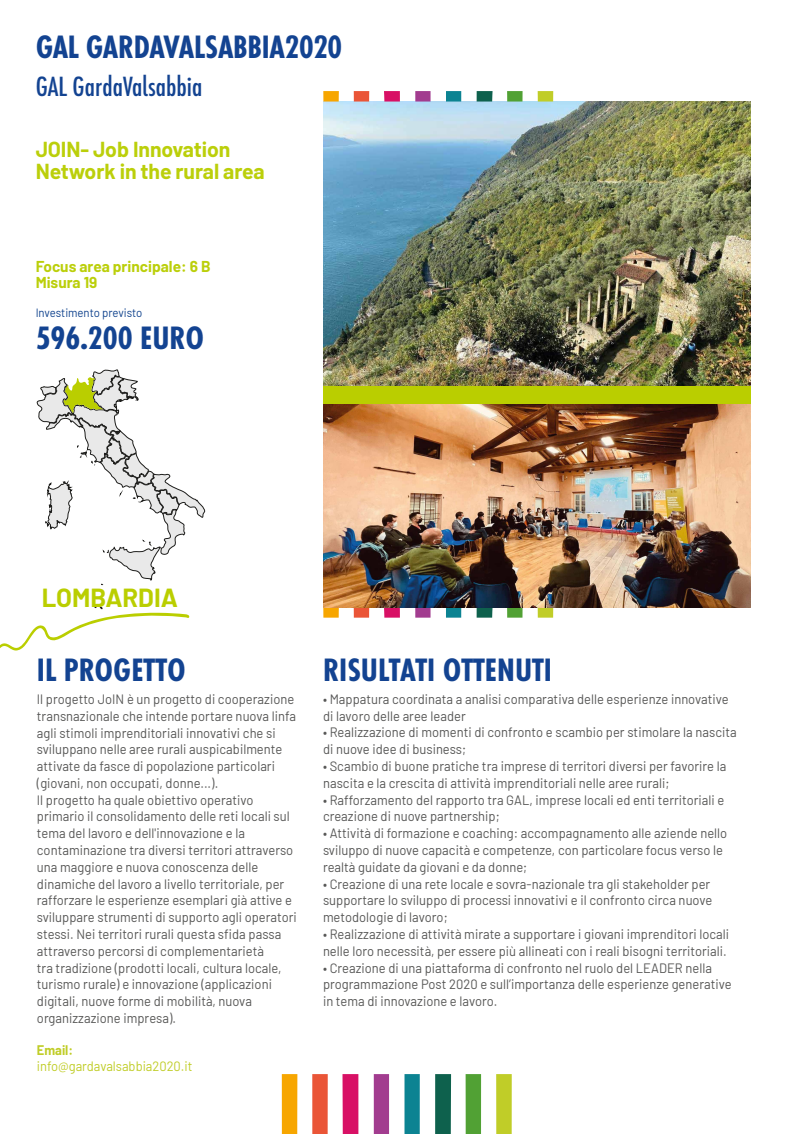
<style>
.page{position:relative;width:794px;height:1134px;background:#fff}
.page>*{position:absolute;margin:0;border:0;box-sizing:border-box;transform-origin:0 0}
.t1{font:700 29.76px "Futura Next Cn";color:#134391}
.t2{font:500 25.6px "Futura Next Cn";color:#134391}
.t3{font:700 25.56px "Barlow";color:#bace00}
.t4{font:700 21.2px/21.6px "Barlow";letter-spacing:-.005em;color:#bbcf0a}
.t5{font:700 15.4px/15.6px "Barlow";color:#bbcf0a}
.t6{font:13.6px/16.8px "Barlow";letter-spacing:.005em;color:#575756;scale:.95 1}
.t7{font:13.6px "Barlow";color:#c0cd28;scale:.95 1}
.t8{font:700 13.6px "Barlow";color:#c0cd28;scale:.95 1}
.t9{font:12px "Barlow";letter-spacing:-.005em;color:#12448e;scale:.95 1}
</style>
<div class="page">
<img style="left:323px;top:101px;width:427px;height:286px">
<svg style="left:323px;top:91px;width:16px;height:11px"></svg>
<svg style="left:354px;top:91px;width:15px;height:11px"></svg>
<svg style="left:384px;top:91px;width:16px;height:11px"></svg>
<div style="left:415px;top:91px;width:15px;height:11px;background:#a23c8f"></div>
<div style="left:446px;top:91px;width:15px;height:11px;background:#0c8392"></div>
<svg style="left:476px;top:91px;width:16px;height:11px"></svg>
<svg style="left:507px;top:91px;width:15px;height:11px"></svg>
<svg style="left:537px;top:91px;width:16px;height:11px"></svg>
<svg style="left:282px;top:1074px;width:15px;height:60px"></svg>
<svg style="left:312px;top:1074px;width:16px;height:60px"></svg>
<svg style="left:342px;top:1074px;width:16px;height:60px"></svg>
<div style="left:374px;top:1074px;width:15px;height:60px;background:#a23c8f"></div>
<div style="left:404px;top:1074px;width:16px;height:60px;background:#0c8392"></div>
<svg style="left:435px;top:1074px;width:16px;height:60px"></svg>
<svg style="left:465px;top:1074px;width:16px;height:60px"></svg>
<svg style="left:496px;top:1074px;width:16px;height:60px"></svg>
<svg style="left:323px;top:608px;width:16px;height:10px"></svg>
<svg style="left:354px;top:608px;width:15px;height:10px"></svg>
<svg style="left:384px;top:608px;width:16px;height:10px"></svg>
<div style="left:415px;top:607px;width:15px;height:11px;background:#a23c8f"></div>
<div style="left:446px;top:607px;width:15px;height:11px;background:#0c8392"></div>
<svg style="left:476px;top:608px;width:16px;height:10px"></svg>
<svg style="left:507px;top:608px;width:15px;height:10px"></svg>
<svg style="left:537px;top:608px;width:16px;height:10px"></svg>
<div style="left:323px;top:387px;width:427px;height:18px;background:#bace00"></div>
<svg style="left:37px;top:370px;width:168px;height:215px"></svg>
<svg style="left:0;top:606px;width:189px;height:45px"></svg>
<img style="left:323px;top:404px;width:428px;height:204px">
<h1 class="t1" style="left:36px;top:27px;width:308px">GAL GARDAVALSABBIA2020</h1>
<h2 class="t2" style="left:36px;top:71px;width:168px">GAL GardaValsabbia</h2>
<h3 class="t4" style="left:36px;top:137px;width:230px">JOIN- Job Innovation<br>Network in the rural area</h3>
<p class="t5" style="left:36px;top:258px;width:177px">Focus area principale: 6 B<br>Misura 19</p>
<p class="t9" style="left:36px;top:304px;width:114px">Investimento previsto</p>
<h1 class="t1" style="left:36px;top:318px;width:170px">596.200 EURO</h1>
<h3 class="t3" style="left:42px;top:579px;width:138px">LOMBARDIA</h3>
<h1 class="t1" style="left:37px;top:651px;width:150px">IL PROGETTO</h1>
<h1 class="t1" style="left:323px;top:651px;width:230px">RISULTATI OTTENUTI</h1>
<p class="t6" style="left:37px;top:689px;width:275px">Il progetto JoIN è un progetto di cooperazione transnazionale che intende portare nuova linfa agli stimoli imprenditoriali innovativi che si sviluppano nelle aree rurali auspicabilmente attivate da fasce di popolazione particolari (giovani, non occupati, donne...).<br>Il progetto ha quale obiettivo operativo primario il consolidamento delle reti locali sul tema del lavoro e dell'innovazione e la contaminazione tra diversi territori attraverso una maggiore e nuova conoscenza delle dinamiche del lavoro a livello territoriale, per rafforzare le esperienze esemplari già attive e sviluppare strumenti di supporto agli operatori stessi. Nei territori rurali questa sfida passa attraverso percorsi di complementarietà<br>tra tradizione (prodotti locali, cultura locale, turismo rurale) e innovazione (applicazioni digitali, nuove forme di mobilità, nuova organizzazione impresa).</p>
<p class="t6" style="left:323px;top:689px;width:428px">• Mappatura coordinata a analisi comparativa delle esperienze innovative di lavoro delle aree leader</p>
<p class="t6" style="left:323px;top:723px;width:437px">• Realizzazione di momenti di confronto e scambio per stimolare la nascita di nuove idee di business;</p>
<p class="t6" style="left:323px;top:757px;width:426px">• Scambio di buone pratiche tra imprese di territori diversi per favorire la nascita e la crescita di attività imprenditoriali nelle aree rurali;</p>
<p class="t6" style="left:323px;top:790px;width:424px">• Rafforzamento del rapporto tra GAL, imprese locali ed enti territoriali e creazione di nuove partnership;</p>
<p class="t6" style="left:323px;top:824px;width:427px">• Attività di formazione e coaching: accompagnamento alle aziende nello sviluppo di nuove capacità e competenze, con particolare focus verso le realtà guidate da giovani e da donne;</p>
<p class="t6" style="left:323px;top:874px;width:411px">• Creazione di una rete locale e sovra-nazionale tra gli stakeholder per supportare lo sviluppo di processi innovativi e il confronto circa nuove metodologie di lavoro;</p>
<p class="t6" style="left:323px;top:925px;width:429px">• Realizzazione di attività mirate a supportare i giovani imprenditori locali nelle loro necessità, per essere più allineati con i reali bisogni territoriali.</p>
<p class="t6" style="left:323px;top:958px;width:431px">• Creazione di una piattaforma di confronto nel ruolo del LEADER nella programmazione Post 2020 e sull’importanza delle esperienze generative in tema di innovazione e lavoro.</p>
<p class="t8" style="left:37px;top:1040px;width:40px">Email:</p>
<p class="t7" style="left:37px;top:1057px;width:165px">info@gardavalsabbia2020.it</p>
</div>
